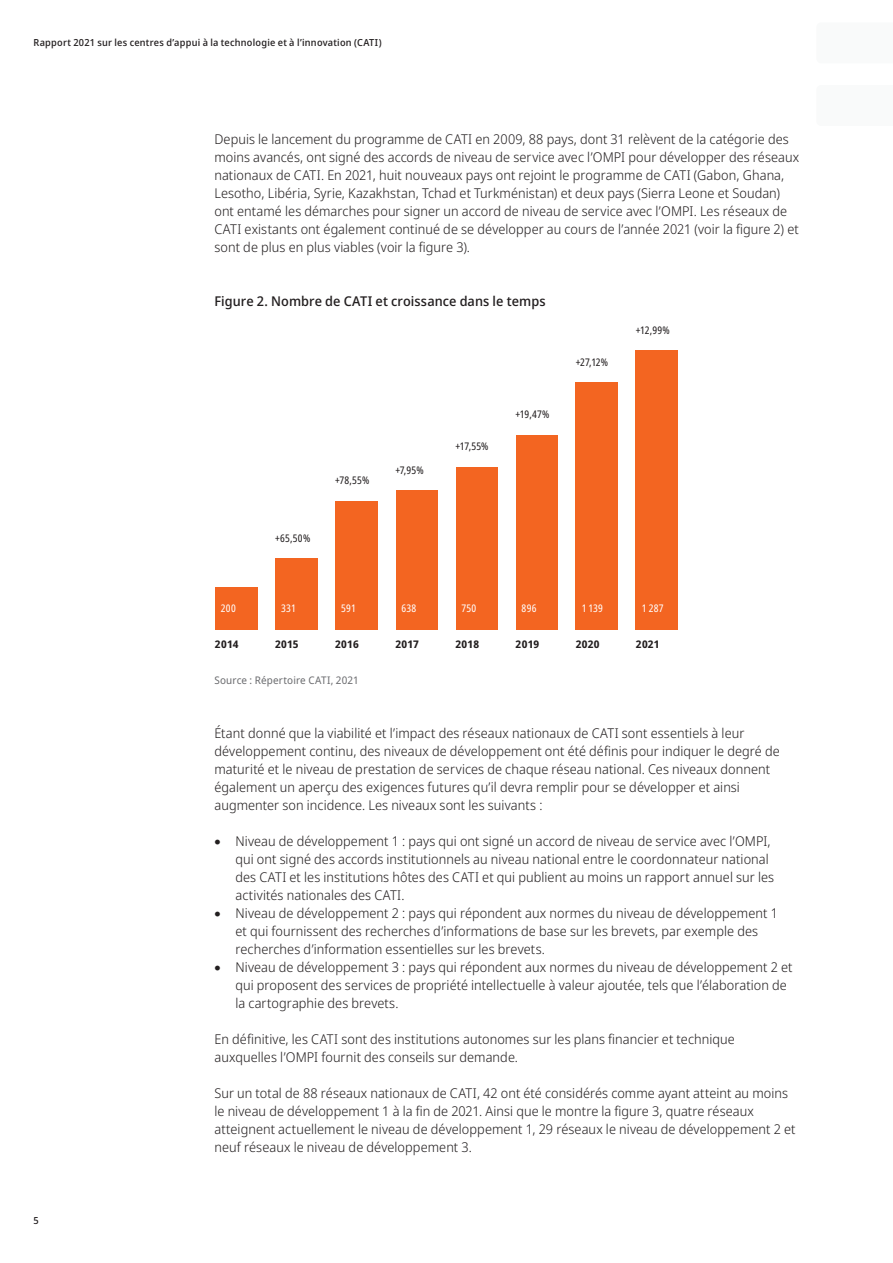
<style>
.page{position:relative;width:893px;height:1263px;background:#fff}
.page>*{position:absolute;margin:0;border:0;box-sizing:border-box;transform-origin:0 0}
.running{font:300 13.5px/18px "Noto Sans Display";letter-spacing:.005em;color:#231f20}
.figure_number{font:300 13.5px/18px "Noto Sans Display";letter-spacing:.005em;color:#231f20}
.figure_number-2{font:500 13.5px "Noto Sans Display";letter-spacing:.005em;color:#231f20}
.graph_text{font:condensed 10.5px "Noto Sans Display";letter-spacing:.015em;color:#231f20}
.graph_text-2{font:700 10.5px "Noto Sans Display";letter-spacing:.025em;color:#231f20}
.figure_number-3{font:10.5px "Noto Sans Display";letter-spacing:.015em;color:#6c6d70}
.graph_text-3{font:condensed 10.5px "Noto Sans Display";letter-spacing:.025em;color:#fff}
.t1{font:500 9.75px "Noto Sans Display";letter-spacing:.025em;color:#231f20}
</style>
<div class="page">
<div style="left:575px;top:382px;width:43px;height:248px;background:#f36521"></div>
<div style="left:636px;top:350px;width:42px;height:280px;background:#f36521"></div>
<div style="left:215px;top:587px;width:42px;height:43px;background:#f36521"></div>
<div style="left:455px;top:467px;width:42px;height:163px;background:#f36521"></div>
<div style="left:516px;top:435px;width:41px;height:195px;background:#f36521"></div>
<div style="left:395px;top:491px;width:42px;height:139px;background:#f36521"></div>
<div style="left:335px;top:501px;width:42px;height:129px;background:#f36521"></div>
<div style="left:275px;top:559px;width:42px;height:71px;background:#f36521"></div>
<p class="t1" style="left:34px;top:36px;width:349px">Rapport 2021 sur les centres d’appui à la technologie et à l’innovation (CATI)</p>
<p class="running" style="left:214px;top:130px;width:586px">Depuis le lancement du programme de CATI en 2009, 88 pays, dont 31 relèvent de la catégorie des moins avancés, ont signé des accords de niveau de service avec l’OMPI pour développer des réseaux nationaux de CATI. En 2021, huit nouveaux pays ont rejoint le programme de CATI (Gabon, Ghana, Lesotho, Libéria, Syrie, Kazakhstan, Tchad et Turkménistan) et deux pays (Sierra Leone et Soudan) ont entamé les démarches pour signer un accord de niveau de service avec l’OMPI. Les réseaux de CATI existants ont également continué de se développer au cours de l’année 2021 (voir la figure 2) et sont de plus en plus viables (voir la figure 3).</p>
<p class="figure_number-2" style="left:214px;top:292px;width:332px">Figure 2. Nombre de CATI et croissance dans le temps</p>
<p class="graph_text" style="left:275px;top:530px;width:37px">+65,50%</p>
<p class="graph_text" style="left:335px;top:473px;width:36px">+78,55%</p>
<p class="graph_text" style="left:395px;top:463px;width:30px">+7,95%</p>
<p class="graph_text" style="left:455px;top:438px;width:35px">+17,55%</p>
<p class="graph_text" style="left:515px;top:406px;width:35px">+19,47%</p>
<p class="graph_text" style="left:575px;top:354px;width:34px">+27,12%</p>
<p class="graph_text" style="left:636px;top:322px;width:35px">+12,99%</p>
<p class="graph_text-3" style="left:221px;top:601px;width:16px">200</p>
<p class="graph_text-3" style="left:281px;top:601px;width:16px">331</p>
<p class="graph_text-3" style="left:341px;top:601px;width:16px">591</p>
<p class="graph_text-3" style="left:401px;top:601px;width:16px">638</p>
<p class="graph_text-3" style="left:461px;top:601px;width:16px">750</p>
<p class="graph_text-3" style="left:521px;top:601px;width:16px">896</p>
<p class="graph_text-3" style="left:581px;top:601px;width:23px">1 139</p>
<p class="graph_text-3" style="left:642px;top:601px;width:23px">1 287</p>
<p class="graph_text-2" style="left:215px;top:637px;width:25px">2014</p>
<p class="graph_text-2" style="left:275px;top:637px;width:25px">2015</p>
<p class="graph_text-2" style="left:335px;top:637px;width:25px">2016</p>
<p class="graph_text-2" style="left:395px;top:637px;width:25px">2017</p>
<p class="graph_text-2" style="left:455px;top:637px;width:25px">2018</p>
<p class="graph_text-2" style="left:515px;top:637px;width:25px">2019</p>
<p class="graph_text-2" style="left:575px;top:637px;width:25px">2020</p>
<p class="graph_text-2" style="left:636px;top:637px;width:25px">2021</p>
<p class="t1" style="left:34px;top:1214px;width:7px">5</p>
<p class="figure_number-3" style="left:214px;top:673px;width:146px">Source : Répertoire CATI, 2021</p>
<p class="figure_number" style="left:214px;top:724px;width:567px">Étant donné que la viabilité et l’impact des réseaux nationaux de CATI sont essentiels à leur développement continu, des niveaux de développement ont été définis pour indiquer le degré de maturité et le niveau de prestation de services de chaque réseau national. Ces niveaux donnent également un aperçu des exigences futures qu’il devra remplir pour se développer et ainsi augmenter son incidence. Les niveaux sont les suivants :</p>
<p class="running" style="left:235px;top:832px;width:540px;text-indent:-21px">• Niveau de développement 1 : pays qui ont signé un accord de niveau de service avec l’OMPI, qui ont signé des accords institutionnels au niveau national entre le coordonnateur national des CATI et les institutions hôtes des CATI et qui publient au moins un rapport annuel sur les activités nationales des CATI.</p>
<p class="running" style="left:235px;top:904px;width:544px;text-indent:-21px">• Niveau de développement 2 : pays qui répondent aux normes du niveau de développement 1 et qui fournissent des recherches d’informations de base sur les brevets, par exemple des recherches d’information essentielles sur les brevets.</p>
<p class="running" style="left:235px;top:958px;width:558px;text-indent:-21px">• Niveau de développement 3 : pays qui répondent aux normes du niveau de développement 2 et qui proposent des services de propriété intellectuelle à valeur ajoutée, tels que l’élaboration de la cartographie des brevets.</p>
<p class="running" style="left:214px;top:1030px;width:522px">En définitive, les CATI sont des institutions autonomes sur les plans financier et technique auxquelles l’OMPI fournit des conseils sur demande.</p>
<p class="running" style="left:214px;top:1084px;width:582px">Sur un total de 88 réseaux nationaux de CATI, 42 ont été considérés comme ayant atteint au moins le niveau de développement 1 à la fin de 2021. Ainsi que le montre la figure 3, quatre réseaux atteignent actuellement le niveau de développement 1, 29 réseaux le niveau de développement 2 et neuf réseaux le niveau de développement 3.</p>
</div>
